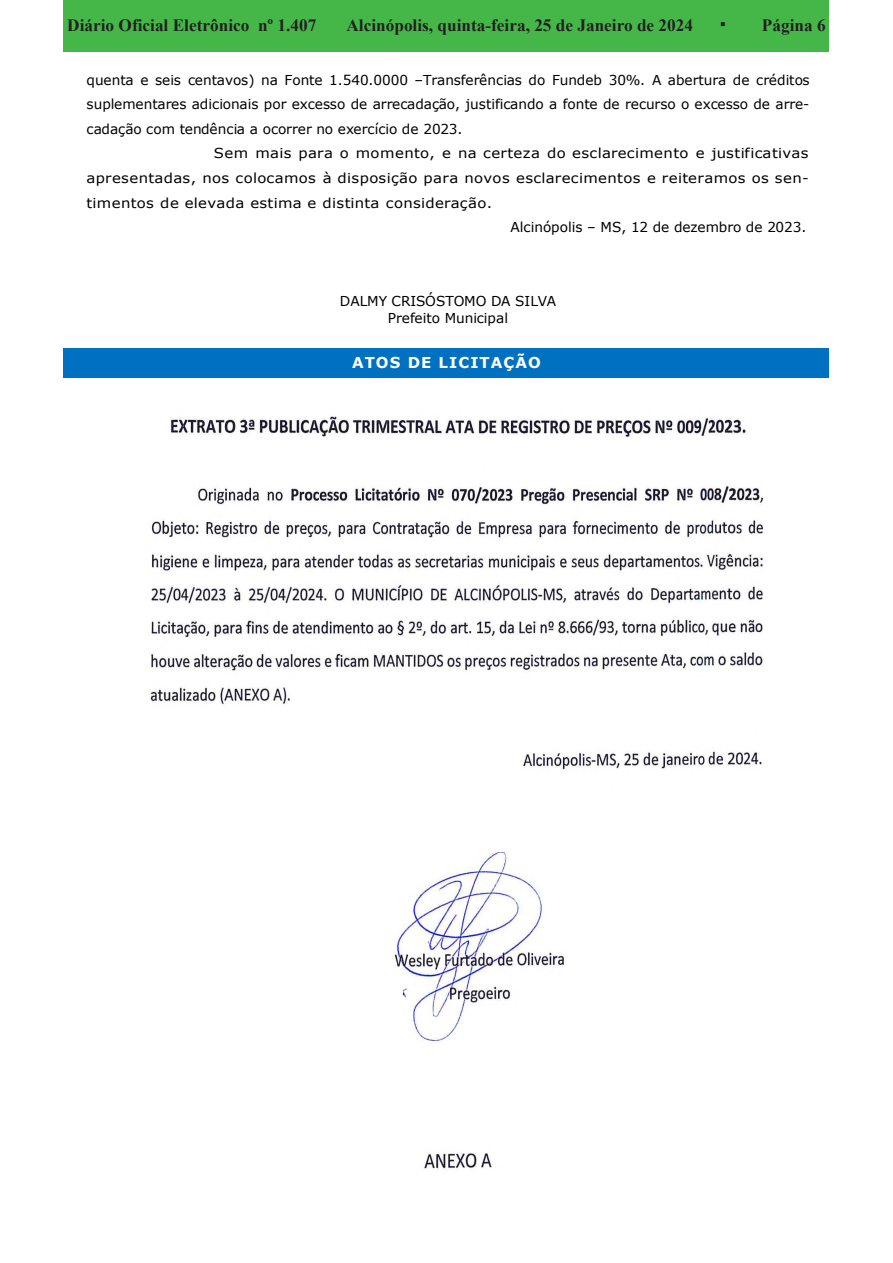
<style>
.page{position:relative;width:893px;height:1263px;background:#fff}
.page>*{position:absolute;margin:0;border:0;box-sizing:border-box;transform-origin:0 0}
.t1{font:700 17.25px "Times New Roman";color:#231f20}
.t2{font:16.5px "Verdana";letter-spacing:.015em;color:#000;scale:.86 1}
.t3{font:700 15px "Verdana";letter-spacing:.07em;color:#fff}
.t4{font:13.65px/16.5px "Verdana";letter-spacing:.005em;color:#000;text-align:center}
.t5{font:13.65px "Verdana";letter-spacing:.005em;color:#000;scale:1.09 1}
.s1{font-family:"Verdana";font-size:21px}
</style>
<div class="page">
<div style="left:64px;top:0;width:765px;height:51px;background:#45b749"></div>
<div style="left:64px;top:348px;width:765px;height:29px;background:#0070c0"></div>
<img style="left:150px;top:416px;width:613px;height:754px">
<img style="left:395px;top:852px;width:169px;height:188px">
<p class="t1" style="left:67px;top:13px;width:251px">Diário Oficial Eletrônico nº 1.407</p>
<p class="t1" style="left:346px;top:13px;width:382px">Alcinópolis, quinta-feira, 25 de Janeiro de 2024 <span class="s1">·</span></p>
<p class="t1" style="left:762px;top:13px;width:65px">Página 6</p>
<p class="t4" style="left:86px;top:71px;width:725px">quenta e seis centavos) na Fonte 1.540.0000 –Transferências do Fundeb 30%. A abertura de créditos</p>
<p class="t4" style="left:86px;top:96px;width:724px">suplementares adicionais por excesso de arrecadação, justificando a fonte de recurso o excesso de arre-</p>
<p class="t4" style="left:86px;top:121px;width:377px">cadação com tendência a ocorrer no exercício de 2023.</p>
<p class="t5" style="left:214px;top:144px;width:547px">Sem mais para o momento, e na certeza do esclarecimento e justificativas</p>
<p class="t5" style="left:86px;top:169px;width:664px">apresentadas, nos colocamos à disposição para novos esclarecimentos e reiteramos os sen-</p>
<p class="t5" style="left:86px;top:193px;width:374px">timentos de elevada estima e distinta consideração.</p>
<p class="t4" style="left:511px;top:219px;width:297px">Alcinópolis – MS, 12 de dezembro de 2023.</p>
<p class="t4" style="left:340px;top:293px;width:218px">DALMY CRISÓSTOMO DA SILVA<br>Prefeito Municipal</p>
<p class="t2" style="left:293px;top:295px;width:262px">MUIM1CÍP0© DE ALCINÓPOLUS</p>
<p class="t3" style="left:352px;top:352px;width:190px">ATOS DE LICITAÇÃO</p>
</div>
